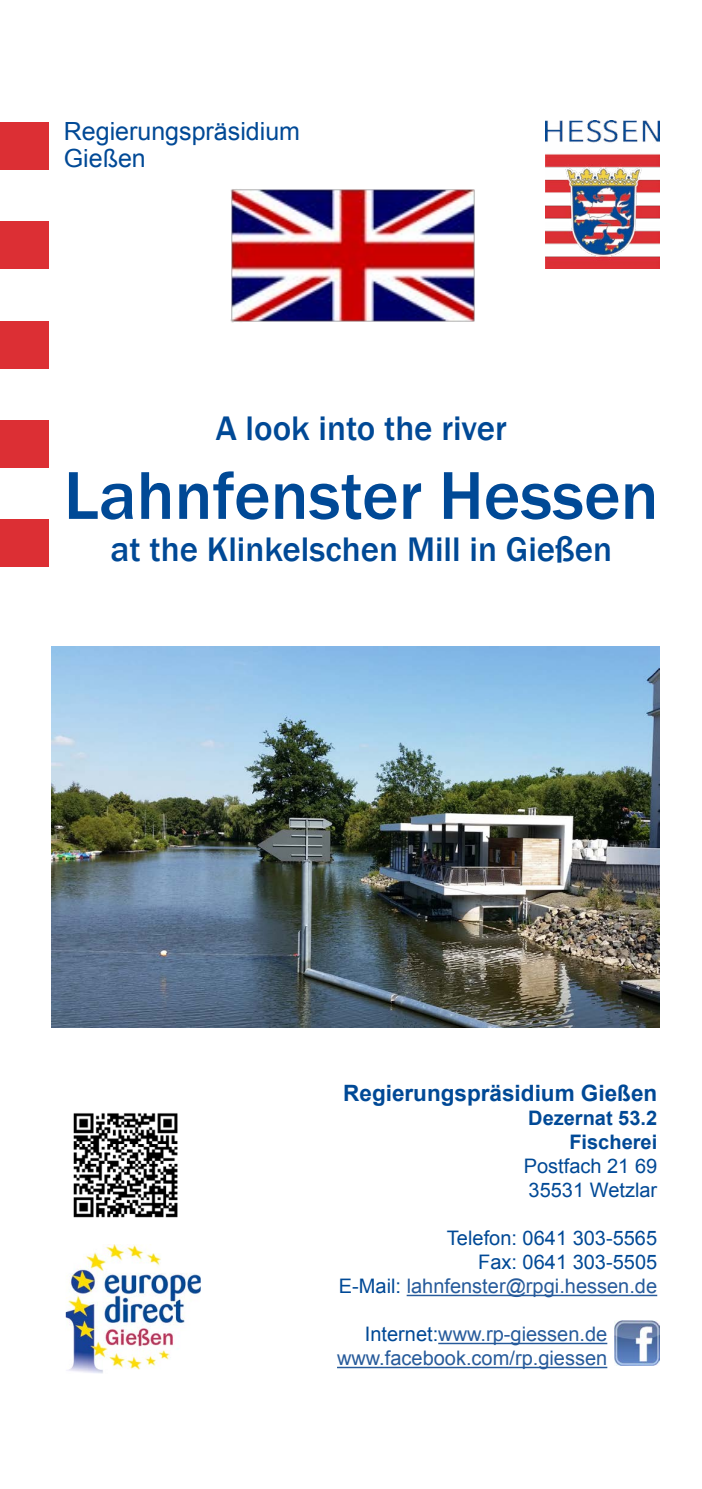
<style>
.page{position:relative;width:702px;height:1489px;background:#fff}
.page>*{position:absolute;margin:0;border:0;box-sizing:border-box;transform-origin:0 0}
.t1{font:500 70px "Franklin Gothic";color:#004996}
.t2{font:500 35px "Franklin Gothic";color:#004996}
.t3{font:25px/27.5px "Arial";color:#004996}
.t4{font:700 22.5px "Arial";color:#004996}
.t5{font:20px/24px "Arial";color:#275b9b;text-align:right}
.t6{font:20px/24px "Arial";color:#004996;text-align:justify}
.t7{font:700 20px "Arial";color:#004996}
.s1{font-weight:700}
.s2{color:#004996}
</style>
<div class="page">
<div style="left:0;top:122px;width:48px;height:47px;background:#dc2f34"></div>
<div style="left:0;top:221px;width:48px;height:48px;background:#dc2f34"></div>
<div style="left:0;top:321px;width:48px;height:47px;background:#dc2f34"></div>
<img style="left:545px;top:121px;width:114px;height:147px">
<img style="left:230px;top:189px;width:245px;height:133px">
<img style="left:52px;top:646px;width:607px;height:381px">
<img style="left:73px;top:1113px;width:105px;height:105px">
<img style="left:67px;top:1244px;width:133px;height:128px">
<hr style="left:406px;top:1294px;width:251px;height:1px;background:#275b9b">
<hr style="left:438px;top:1342px;width:169px;height:1px;background:#275b9b">
<hr style="left:337px;top:1366px;width:270px;height:1px;background:#275b9b">
<div style="left:0;top:420px;width:48px;height:48px;background:#dc2f34"></div>
<div style="left:0;top:519px;width:48px;height:47px;background:#dc2f34"></div>
<img style="left:614px;top:1320px;width:45px;height:45px">
<p class="t3" style="left:64px;top:118px;width:238px">Regierungspräsidium<br>Gießen</p>
<p class="t2" style="left:216px;top:406px;width:292px">A look into the river</p>
<p class="t1" style="left:64px;top:452px;width:596px">Lahnfenster Hessen</p>
<p class="t2" style="left:110px;top:527px;width:503px">at the Klinkelschen Mill in Gießen</p>
<p class="t4" style="left:343px;top:1078px;width:315px">Regierungspräsidium Gießen</p>
<p class="t7" style="left:528px;top:1104px;width:130px">Dezernat 53.2</p>
<p class="t6" style="left:523px;top:1130px;width:135px;text-indent:46px"><span class="s1">Fischerei </span>Postfach 21 69<br>35531 Wetzlar</p>
<p class="t6" style="left:447px;top:1226px;width:212px;text-align:right">Telefon: 0641 303-5565<br>Fax: 0641 303-5505</p>
<p class="t5" style="left:339px;top:1274px;width:320px"><span class="s2">E-Mail:</span> lahnfenster@rpgi.hessen.de</p>
<p class="t5" style="left:337px;top:1322px;width:272px"><span class="s2">Internet:</span>www.rp-giessen.de www.facebook.com/rp.giessen</p>
</div>
